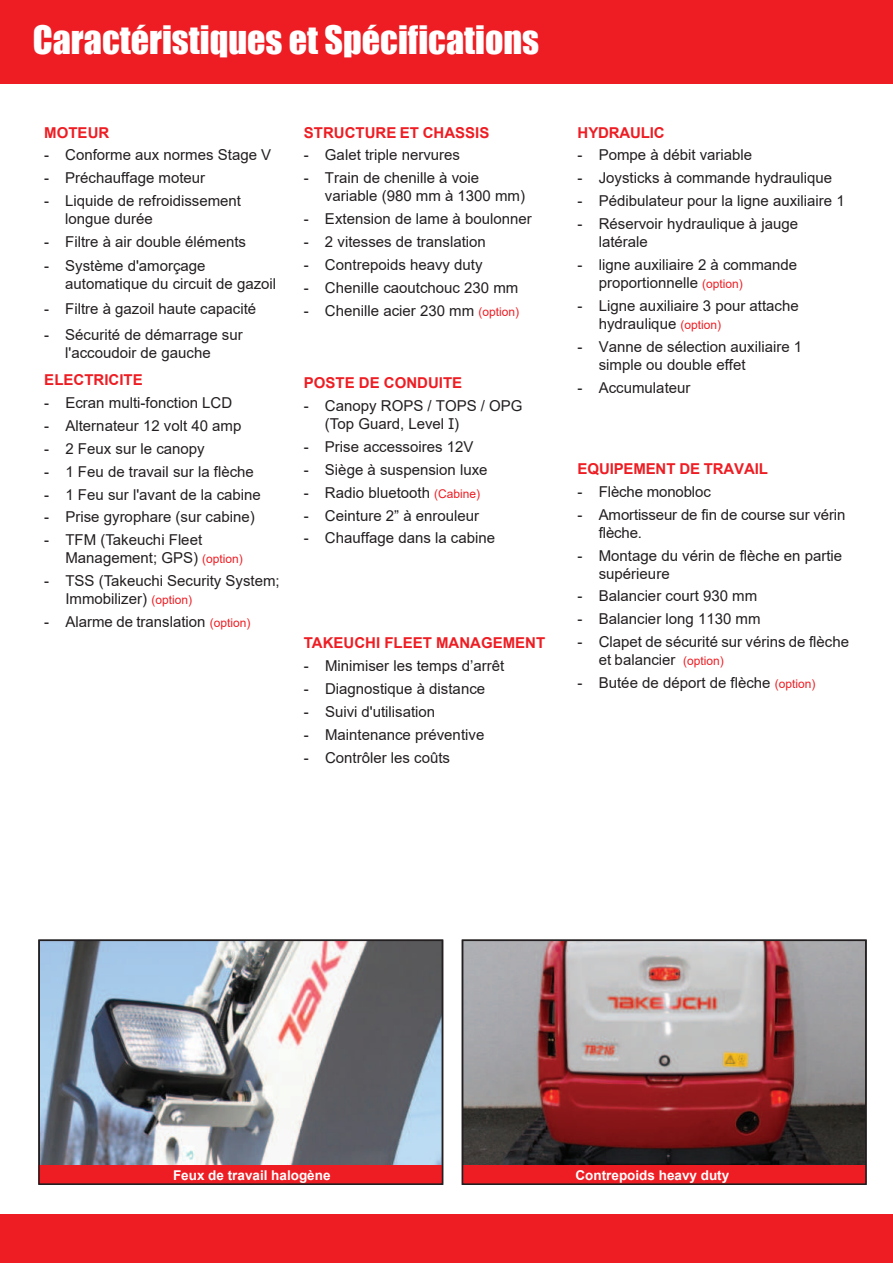
<style>
.page{position:relative;width:893px;height:1263px;background:#fff}
.page>*{position:absolute;margin:0;border:0;box-sizing:border-box;transform-origin:0 0}
.t1{font:36px "Impact";color:#fff}
.t2{font:15px/18px "Arial";color:#231f20}
.t3{font:700 15px "Arial";color:#ee1d23}
.t4{font:700 13.5px "Arial";color:#fff}
.s1{font-size:12px;color:#ee1d23}
</style>
<div class="page">
<div style="left:0;top:1215px;width:893px;height:48px;background:#ee1d23"></div>
<div style="left:0;top:0;width:893px;height:83px;background:#ee1d23"></div>
<img style="left:465px;top:942px;width:399px;height:224px">
<div style="left:462px;top:1166px;width:404px;height:18px;background:#ee1d23"></div>
<div style="left:462px;top:939px;width:405px;height:246px;border:2px solid #231f20"></div>
<img style="left:41px;top:942px;width:399px;height:224px">
<div style="left:39px;top:1166px;width:403px;height:18px;background:#ee1d23"></div>
<div style="left:38px;top:939px;width:405px;height:246px;border:2px solid #231f20"></div>
<h1 class="t1" style="left:33px;top:12px;width:508px">CARACTÉRISTIQUES ET SPÉCIFICATIONS</h1>
<p class="t3" style="left:44px;top:122px;width:66px">MOTEUR</p>
<p class="t2" style="left:44px;top:147px;width:229px">- Conforme aux normes Stage V</p>
<p class="t2" style="left:44px;top:170px;width:163px">- Préchauffage moteur</p>
<p class="t2" style="left:65px;top:193px;width:177px;text-indent:-21px">- Liquide de refroidissement longue durée</p>
<p class="t2" style="left:44px;top:234px;width:204px">- Filtre à air double éléments</p>
<p class="t2" style="left:65px;top:258px;width:212px;text-indent:-21px">- Système d'amorçage automatique du circuit de gazoil</p>
<p class="t2" style="left:44px;top:301px;width:214px">- Filtre à gazoil haute capacité</p>
<p class="t2" style="left:65px;top:327px;width:179px;text-indent:-21px">- Sécurité de démarrage sur l'accoudoir de gauche</p>
<p class="t3" style="left:44px;top:374px;width:100px">ELECTRICITE</p>
<p class="t2" style="left:44px;top:395px;width:189px">- Ecran multi-fonction LCD</p>
<p class="t2" style="left:44px;top:418px;width:199px">- Alternateur 12 volt 40 amp</p>
<p class="t2" style="left:44px;top:441px;width:162px">- 2 Feux sur le canopy</p>
<p class="t2" style="left:44px;top:464px;width:211px">- 1 Feu de travail sur la flèche</p>
<p class="t2" style="left:44px;top:487px;width:218px">- 1 Feu sur l'avant de la cabine</p>
<p class="t2" style="left:44px;top:509px;width:212px">- Prise gyrophare (sur cabine)</p>
<p class="t2" style="left:65px;top:532px;width:179px;text-indent:-21px">- TFM (Takeuchi Fleet<br>Management; GPS) <span class="s1">(option)</span></p>
<p class="t2" style="left:65px;top:573px;width:216px;text-indent:-21px">- TSS (Takeuchi Security System;<br>Immobilizer) <span class="s1">(option)</span></p>
<p class="t2" style="left:44px;top:614px;width:208px">- Alarme de translation <span class="s1">(option)</span></p>
<p class="t3" style="left:304px;top:122px;width:187px">STRUCTURE ET CHASSIS</p>
<p class="t2" style="left:304px;top:148px;width:158px">- Galet triple nervures</p>
<p class="t2" style="left:325px;top:170px;width:202px;text-indent:-21px">- Train de chenille à voie variable (980 mm à 1300 mm)</p>
<p class="t2" style="left:304px;top:211px;width:229px">- Extension de lame à boulonner</p>
<p class="t2" style="left:304px;top:234px;width:184px">- 2 vitesses de translation</p>
<p class="t2" style="left:304px;top:257px;width:180px">- Contrepoids heavy duty</p>
<p class="t2" style="left:304px;top:280px;width:216px">- Chenille caoutchouc 230 mm</p>
<p class="t2" style="left:304px;top:303px;width:217px">- Chenille acier 230 mm <span class="s1">(option)</span></p>
<p class="t3" style="left:304px;top:372px;width:160px">POSTE DE CONDUITE</p>
<p class="t2" style="left:325px;top:398px;width:199px;text-indent:-21px">- Canopy ROPS / TOPS / OPG (Top Guard, Level Ι)</p>
<p class="t2" style="left:304px;top:439px;width:171px">- Prise accessoires 12V</p>
<p class="t2" style="left:304px;top:462px;width:185px">- Siège à suspension luxe</p>
<p class="t2" style="left:304px;top:485px;width:178px">- Radio bluetooth <span class="s1">(Cabine)</span></p>
<p class="t2" style="left:304px;top:508px;width:177px">- Ceinture 2” à enrouleur</p>
<p class="t2" style="left:304px;top:531px;width:193px">- Chauffage dans la cabine</p>
<p class="t3" style="left:304px;top:637px;width:243px">TAKEUCHI FLEET MANAGEMENT</p>
<p class="t2" style="left:304px;top:658px;width:202px">- Minimiser les temps d’arrêt</p>
<p class="t2" style="left:304px;top:681px;width:183px">- Diagnostique à distance</p>
<p class="t2" style="left:304px;top:704px;width:133px">- Suivi d'utilisation</p>
<p class="t2" style="left:304px;top:727px;width:182px">- Maintenance préventive</p>
<p class="t2" style="left:304px;top:750px;width:148px">- Contrôler les coûts</p>
<p class="t3" style="left:578px;top:127px;width:89px">HYDRAULIC</p>
<p class="t2" style="left:578px;top:148px;width:176px">- Pompe à débit variable</p>
<p class="t2" style="left:578px;top:170px;width:256px">- Joysticks à commande hydraulique</p>
<p class="t2" style="left:578px;top:193px;width:269px">- Pédibulateur pour la ligne auxiliaire 1</p>
<p class="t2" style="left:599px;top:216px;width:201px;text-indent:-21px">- Réservoir hydraulique à jauge latérale</p>
<p class="t2" style="left:599px;top:257px;width:200px;text-indent:-21px">- ligne auxiliaire 2 à commande proportionnelle <span class="s1">(option)</span></p>
<p class="t2" style="left:599px;top:298px;width:202px;text-indent:-21px">- Ligne auxiliaire 3 pour attache hydraulique <span class="s1">(option)</span></p>
<p class="t2" style="left:599px;top:339px;width:205px;text-indent:-21px">- Vanne de sélection auxiliaire 1 simple ou double effet</p>
<p class="t2" style="left:578px;top:380px;width:114px">- Accumulateur</p>
<p class="t3" style="left:578px;top:458px;width:192px">EQUIPEMENT DE TRAVAIL</p>
<p class="t2" style="left:578px;top:484px;width:135px">- Flèche monobloc</p>
<p class="t2" style="left:599px;top:507px;width:248px;text-indent:-21px">- Amortisseur de fin de course sur vérin flèche.</p>
<p class="t2" style="left:599px;top:548px;width:245px;text-indent:-21px">- Montage du vérin de flèche en partie supérieure</p>
<p class="t2" style="left:578px;top:588px;width:181px">- Balancier court 930 mm</p>
<p class="t2" style="left:578px;top:611px;width:184px">- Balancier long 1130 mm</p>
<p class="t2" style="left:599px;top:634px;width:252px;text-indent:-21px">- Clapet de sécurité sur vérins de flèche et balancier <span class="s1">(option)</span></p>
<p class="t2" style="left:578px;top:675px;width:239px">- Butée de déport de flèche <span class="s1">(option)</span></p>
<p class="t4" style="left:173px;top:1165px;width:159px">Feux de travail halogène</p>
<p class="t4" style="left:575px;top:1165px;width:155px">Contrepoids heavy duty</p>
</div>
